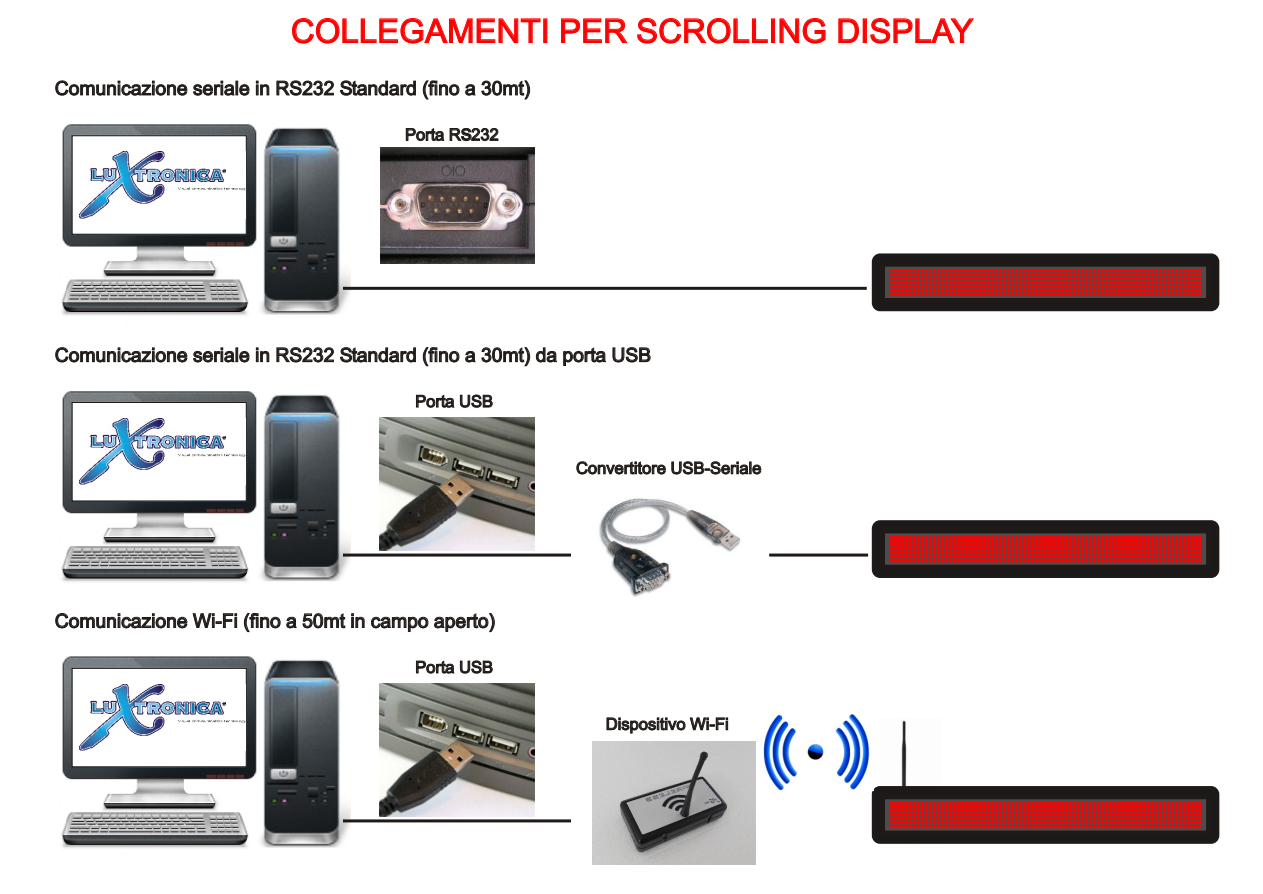
<style>
.page{position:relative;width:1263px;height:894px;background:#fff}
.page>*{position:absolute;margin:0;border:0;box-sizing:border-box;transform-origin:0 0}
.t1{font:33px "Arial";color:#f00}
.t2{font:19.2px "Arial";color:#1f1a17}
.t3{font:16.5px "Arial";color:#1f1a17}
.s1{font-size:22.2px}
</style>
<div class="page">
<img style="left:901px;top:720px;width:6px;height:66px">
<img style="left:61px;top:124px;width:290px;height:191px">
<img style="left:61px;top:391px;width:290px;height:191px">
<hr style="left:343px;top:554px;width:228px;height:3px;background:#1f1a17">
<img style="left:380px;top:418px;width:154px;height:133px">
<img style="left:380px;top:147px;width:155px;height:116px">
<div style="left:872px;top:253px;width:347px;height:58px;background:#1a1a1a;border:3px solid #1f1a17;border-radius:7px"></div>
<div style="left:880px;top:262px;width:331px;height:41px;background:#1f1a17"></div>
<div style="left:882px;top:264px;width:327px;height:37px;background:#4d4d4d;border:3px solid #1f1a17"></div>
<svg style="left:890px;top:269px;width:311px;height:27px;background:#c01a1a"></svg>
<hr style="left:343px;top:287px;width:524px;height:3px;background:#1f1a17">
<div style="left:872px;top:520px;width:347px;height:58px;background:#1a1a1a;border:3px solid #1f1a17;border-radius:7px"></div>
<div style="left:880px;top:528px;width:331px;height:42px;background:#1f1a17"></div>
<svg style="left:882px;top:530px;width:327px;height:38px"></svg>
<svg style="left:890px;top:536px;width:311px;height:26px;background:#c31818"></svg>
<hr style="left:769px;top:554px;width:99px;height:3px;background:#1f1a17">
<img style="left:599px;top:498px;width:141px;height:99px">
<img style="left:61px;top:656px;width:290px;height:192px">
<hr style="left:343px;top:819px;width:228px;height:3px;background:#1f1a17">
<img style="left:380px;top:684px;width:154px;height:132px">
<div style="left:872px;top:786px;width:347px;height:58px;background:#1a1a1a;border:3px solid #1f1a17;border-radius:7px"></div>
<div style="left:880px;top:794px;width:331px;height:42px;background:#1f1a17"></div>
<svg style="left:882px;top:796px;width:327px;height:38px"></svg>
<svg style="left:890px;top:802px;width:311px;height:26px;background:#c31818"></svg>
<div style="left:72px;top:402px;width:174px;height:99px;background:#fff;border:1px solid #1f1a17"></div>
<img style="left:79px;top:418px;width:166px;height:67px">
<div style="left:72px;top:136px;width:174px;height:98px;background:#fff"></div>
<img style="left:79px;top:152px;width:166px;height:66px">
<div style="left:72px;top:668px;width:174px;height:99px;background:#fff;border:1px solid #1f1a17"></div>
<img style="left:79px;top:684px;width:166px;height:67px">
<img style="left:593px;top:742px;width:163px;height:122px">
<img style="left:763px;top:714px;width:107px;height:76px">
<h1 class="t1" style="left:291px;top:19px;width:684px">COLLEGAMENTI PER SCROLLING DISPLAY</h1>
<p class="t2" style="left:55px;top:81px;width:477px">Comunicazione seriale in RS232 Standard (fino a 30mt)</p>
<p class="t3" style="left:405px;top:128px;width:95px">Porta R<span class="s1">s</span>232</p>
<p class="t2" style="left:55px;top:348px;width:598px">Comunicazione seriale in RS232 Standard (fino a 30mt) da porta USB</p>
<p class="t3" style="left:415px;top:395px;width:79px">Porta USB</p>
<p class="t2" style="left:55px;top:614px;width:442px">Comunicazione Wi-Fi (fino a 50mt in campo aperto)</p>
<p class="t3" style="left:415px;top:661px;width:79px">Porta USB</p>
<p class="t3" style="left:576px;top:462px;width:187px">Convertitore USB-Seriale</p>
<p class="t3" style="left:606px;top:718px;width:124px">Dispositivo Wi-Fi</p>
</div>
